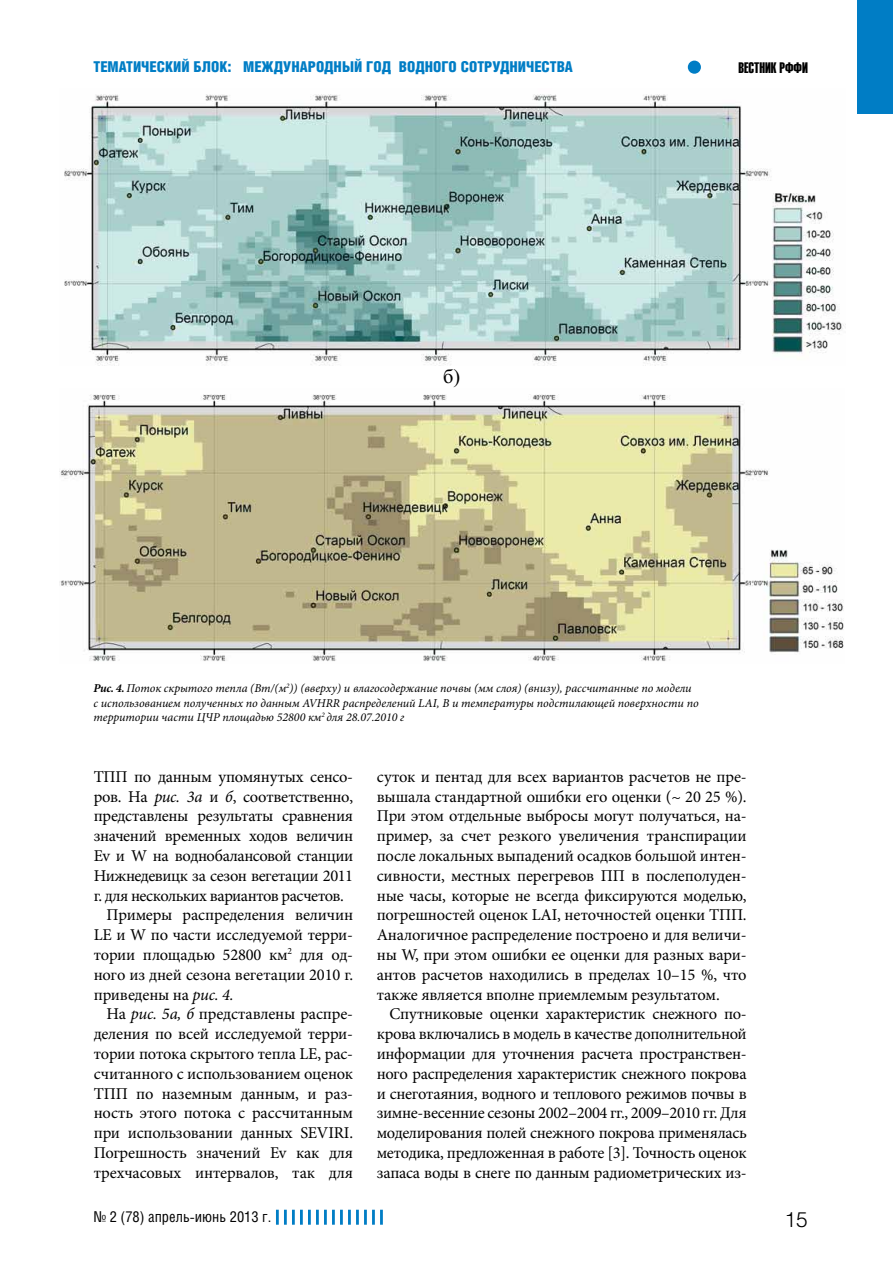
<style>
.page{position:relative;width:893px;height:1263px;background:#fff}
.page>*{position:absolute;margin:0;border:0;box-sizing:border-box;transform-origin:0 0}
.t1{font:21px "Helios Light C";color:#000}
.t2{font:20.25px "Times New Roman";color:#000}
.t3{font:16.5px/19.8px "Minion Pro";letter-spacing:-.015em;color:#000;text-align:justify}
.t4{font:15px "Helios Cond Black C";color:#007dc5}
.t5{font:15px "Helios Cond C";color:#000}
.t6{font:15px "Helios Extra Compressed C";color:#000}
.t7{font:italic 12px/14.4px "Minion Pro";color:#000}
.s1{font-weight:700}
.s2{font-style:italic}
</style>
<div class="page">
<div style="left:857px;top:0;width:36px;height:113px;background:#007dc5"></div>
<hr style="left:276px;top:1210px;width:3px;height:15px;background:#007dc5">
<hr style="left:284px;top:1210px;width:3px;height:15px;background:#007dc5">
<hr style="left:292px;top:1210px;width:3px;height:15px;background:#007dc5">
<hr style="left:300px;top:1210px;width:3px;height:15px;background:#007dc5">
<hr style="left:308px;top:1210px;width:3px;height:15px;background:#007dc5">
<hr style="left:316px;top:1210px;width:3px;height:15px;background:#007dc5">
<hr style="left:324px;top:1210px;width:3px;height:15px;background:#007dc5">
<hr style="left:332px;top:1210px;width:3px;height:15px;background:#007dc5">
<hr style="left:340px;top:1210px;width:3px;height:15px;background:#007dc5">
<hr style="left:348px;top:1210px;width:3px;height:15px;background:#007dc5">
<hr style="left:356px;top:1210px;width:3px;height:15px;background:#007dc5">
<hr style="left:364px;top:1210px;width:3px;height:15px;background:#007dc5">
<hr style="left:372px;top:1210px;width:3px;height:15px;background:#007dc5">
<hr style="left:380px;top:1210px;width:3px;height:15px;background:#007dc5">
<div style="left:688px;top:61px;width:13px;height:13px;background:#007dc5;border-radius:50%"></div>
<img style="left:64px;top:94px;width:780px;height:272px">
<img style="left:59px;top:394px;width:785px;height:267px">
<p class="t4" style="left:94px;top:58px;width:480px">ТЕМАТИЧЕСКИЙ БЛОК: Международный год водного сотрудничества</p>
<p class="t6" style="left:738px;top:59px;width:71px">Вестник рффи</p>
<p class="t2" style="left:443px;top:363px;width:19px">б)</p>
<p class="t7" style="left:94px;top:681px;width:607px"><span class="s1">Рис. 4.</span> Поток скрытого тепла (Вт/(м<sup>2</sup>)) (вверху) и влагосодержание почвы (мм слоя) (внизу), рассчитанные по модели с использованием полученных по данным AVHRR распределений LAI, B и температуры подстилающей поверхности по территории части ЦЧР площадью 52800 км<sup>2</sup> для 28.07.2010 г</p>
<p class="t3" style="left:94px;top:767px;width:261px">ТПП по данным упомянутых сенсо-</p>
<p class="t3" style="left:94px;top:786px;width:261px">ров. На <span class="s2">рис. 3а</span> и <span class="s2">б</span>, соответственно,</p>
<p class="t3" style="left:94px;top:806px;width:261px">представлены результаты сравнения</p>
<p class="t3" style="left:94px;top:826px;width:261px">значений временных ходов величин</p>
<p class="t3" style="left:94px;top:846px;width:261px">Ev и W на воднобалансовой станции</p>
<p class="t3" style="left:94px;top:866px;width:261px">Нижнедевицк за сезон вегетации 2011</p>
<p class="t3" style="left:94px;top:885px;width:252px">г. для нескольких вариантов расчетов.</p>
<p class="t3" style="left:107px;top:905px;width:248px">Примеры распределения величин</p>
<p class="t3" style="left:94px;top:925px;width:261px">LE и W по части исследуемой терри-</p>
<p class="t3" style="left:94px;top:945px;width:261px">тории площадью 52800 км<sup>2</sup> для од-</p>
<p class="t3" style="left:94px;top:965px;width:261px">ного из дней сезона вегетации 2010 г.</p>
<p class="t3" style="left:94px;top:984px;width:141px">приведены на <span class="s2">рис. 4.</span></p>
<p class="t3" style="left:107px;top:1004px;width:248px">На <span class="s2">рис. 5a, б</span> представлены распре-</p>
<p class="t3" style="left:94px;top:1024px;width:261px">деления по всей исследуемой терри-</p>
<p class="t3" style="left:94px;top:1044px;width:261px">тории потока скрытого тепла LE, рас-</p>
<p class="t3" style="left:94px;top:1064px;width:261px">считанного с использованием оценок</p>
<p class="t3" style="left:94px;top:1083px;width:261px">ТПП по наземным данным, и раз-</p>
<p class="t3" style="left:94px;top:1103px;width:261px">ность этого потока с рассчитанным</p>
<p class="t3" style="left:94px;top:1123px;width:261px">при использовании данных SEVIRI.</p>
<p class="t3" style="left:94px;top:1143px;width:261px">Погрешность значений Ev как для</p>
<p class="t3" style="left:94px;top:1163px;width:261px">трехчасовых интервалов, так для</p>
<p class="t3" style="left:377px;top:767px;width:371px">суток и пентад для всех вариантов расчетов не пре&shy;вышала стандартной ошибки его оценки (~ 20 25 %).<br>При этом отдельные выбросы могут получаться, на&shy;пример, за счет резкого увеличения транспирации после локальных выпадений осадков большой интен&shy;сивности, местных перегревов ПП в послеполуден&shy;ные часы, которые не всегда фиксируются моделью, погрешностей оценок LAI, неточностей оценки ТПП.<br>Аналогичное распределение построено и для величи&shy;ны W, при этом ошибки ее оценки для разных вари&shy;антов расчетов находились в пределах 10–15 %, что также является вполне приемлемым результатом.</p>
<p class="t3" style="left:377px;top:1004px;width:371px;text-indent:13px">Спутниковые оценки характеристик снежного по&shy;крова включались в модель в качестве дополнительной информации для уточнения расчета пространствен&shy;ного распределения характеристик снежного покрова и снеготаяния, водного и теплового режимов почвы в зимне-весенние сезоны 2002–2004 гг., 2009–2010 гг. Для моделирования полей снежного покрова применялась методика, предложенная в работе [3]. Точность оценок запаса воды в снеге по данным радиометрических из-</p>
<p class="t5" style="left:94px;top:1208px;width:179px">№ 2 (78) апрель-июнь 2013 г.</p>
<p class="t1" style="left:785px;top:1207px;width:25px">15</p>
</div>
